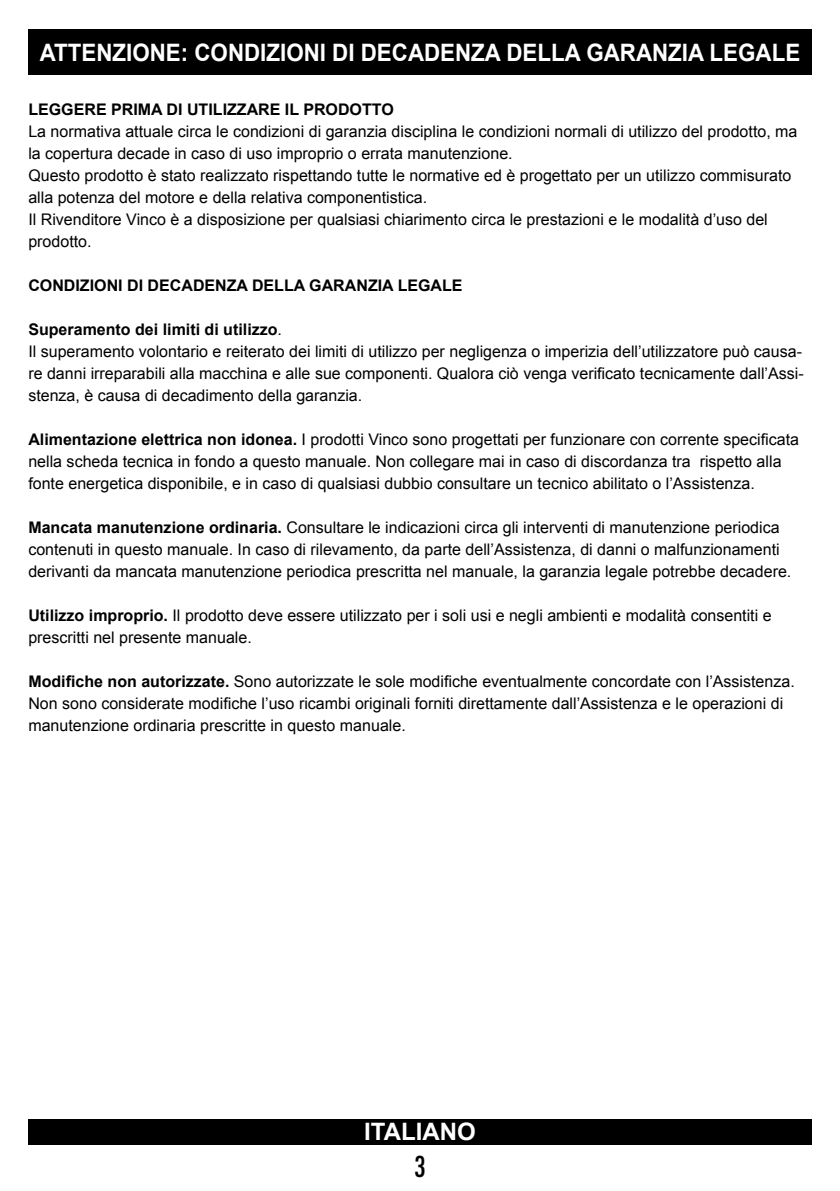
<style>
.page{position:relative;width:840px;height:1191px;background:#fff}
.page>*{position:absolute;margin:0;border:0;box-sizing:border-box;transform-origin:0 0}
.t1{font:500 condensed 28px "Futura";color:#000}
.t2{font:700 24px "Arial";color:#fff;scale:.93 1}
.t3{font:700 24px "Arial";color:#fff}
.t4{font:16px/22px "Arial";color:#000}
.t5{font:700 16px "Arial";color:#000}
.s1{font-weight:700}
</style>
<div class="page">
<div style="left:28px;top:1119px;width:783px;height:25px;background:#000"></div>
<div style="left:28px;top:30px;width:783px;height:45px;background:#000"></div>
<h2 class="t2" style="left:40px;top:37px;width:818px">ATTENZIONE: CONDIZIONI DI DECADENZA DELLA GARANZIA LEGALE</h2>
<p class="t5" style="left:28px;top:99px;width:367px">LEGGERE PRIMA DI UTILIZZARE IL PRODOTTO</p>
<p class="t4" style="left:28px;top:121px;width:770px">La normativa attuale circa le condizioni di garanzia disciplina le condizioni normali di utilizzo del prodotto, ma la copertura decade in caso di uso improprio o errata manutenzione.<br>Questo prodotto è stato realizzato rispettando tutte le normative ed è progettato per un utilizzo commisurato alla potenza del motore e della relativa componentistica.<br>Il Rivenditore Vinco è a disposizione per qualsiasi chiarimento circa le prestazioni e le modalità d’uso del prodotto.</p>
<p class="t5" style="left:28px;top:275px;width:435px">CONDIZIONI DI DECADENZA DELLA GARANZIA LEGALE</p>
<p class="t4" style="left:28px;top:319px;width:776px"><span class="s1">Superamento dei limiti di utilizzo</span>.<br>Il superamento volontario e reiterato dei limiti di utilizzo per negligenza o imperizia dell’utilizzatore può causa&shy;re danni irreparabili alla macchina e alle sue componenti. Qualora ciò venga verificato tecnicamente dall’Assi&shy;stenza, è causa di decadimento della garanzia.</p>
<p class="t4" style="left:28px;top:429px;width:771px"><span class="s1">Alimentazione elettrica non idonea.</span> I prodotti Vinco sono progettati per funzionare con corrente specificata nella scheda tecnica in fondo a questo manuale. Non collegare mai in caso di discordanza tra rispetto alla fonte energetica disponibile, e in caso di qualsiasi dubbio consultare un tecnico abilitato o l’Assistenza.</p>
<p class="t4" style="left:28px;top:517px;width:764px"><span class="s1">Mancata manutenzione ordinaria.</span> Consultare le indicazioni circa gli interventi di manutenzione periodica contenuti in questo manuale. In caso di rilevamento, da parte dell’Assistenza, di danni o malfunzionamenti derivanti da mancata manutenzione periodica prescritta nel manuale, la garanzia legale potrebbe decadere.</p>
<p class="t4" style="left:28px;top:605px;width:744px"><span class="s1">Utilizzo improprio.</span> Il prodotto deve essere utilizzato per i soli usi e negli ambienti e modalità consentiti e prescritti nel presente manuale.</p>
<p class="t4" style="left:28px;top:671px;width:767px"><span class="s1">Modifiche non autorizzate.</span> Sono autorizzate le sole modifiche eventualmente concordate con l’Assistenza.<br>Non sono considerate modifiche l’uso ricambi originali forniti direttamente dall’Assistenza e le operazioni di manutenzione ordinaria prescritte in questo manuale.</p>
<h2 class="t3" style="left:364px;top:1116px;width:113px">ITALIANO</h2>
<h1 class="t1" style="left:414px;top:1148px;width:13px">3</h1>
</div>
